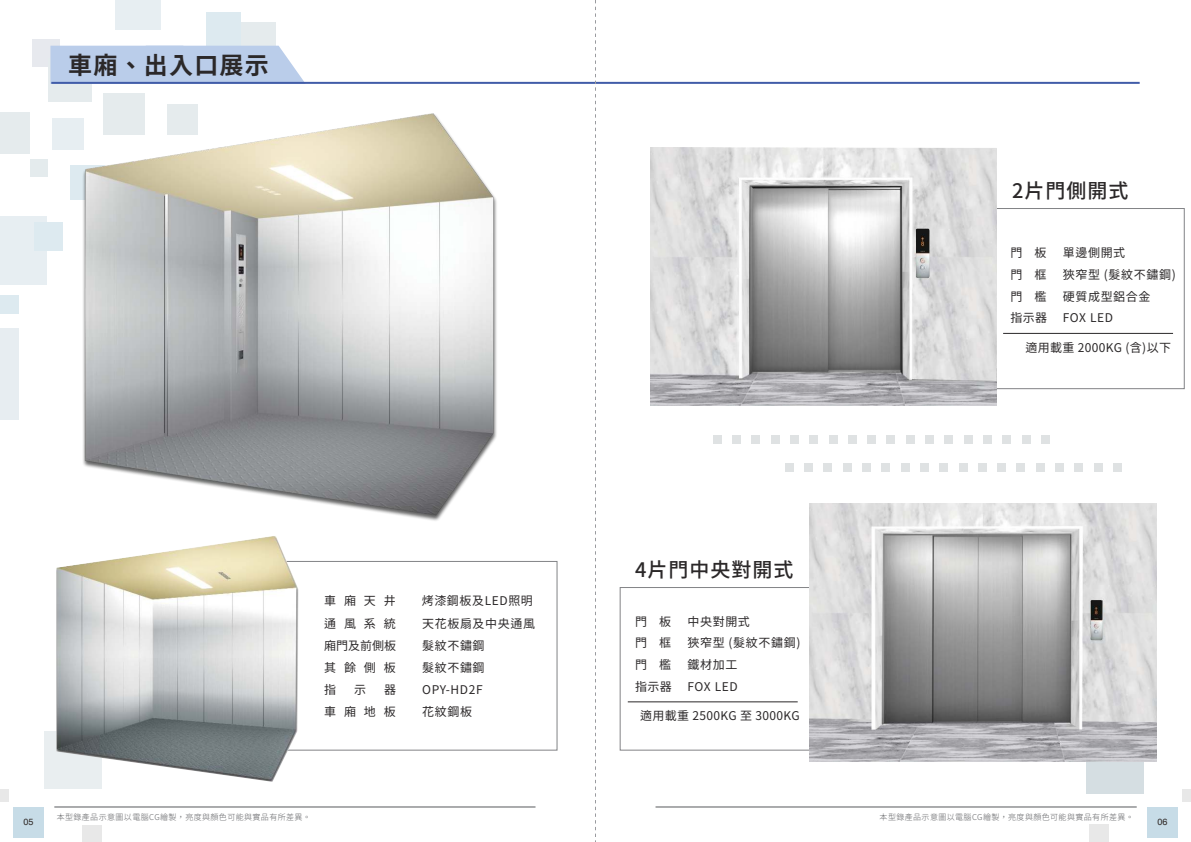
<style>
.page{position:relative;width:1191px;height:842px;background:#fff}
.page>*{position:absolute;margin:0;border:0;box-sizing:border-box;transform-origin:0 0}
.t1{font:24px "Gen Yo Gothic TW B";letter-spacing:.05em;color:#2b2829}
.t2{font:20px "Gen Yo Gothic TW M";letter-spacing:.05em;color:#2b2829}
.t3{font:12px "Gen Yo Gothic TW R";letter-spacing:.05em;color:#2b2829}
.t4{font:12px "Gen Yo Gothic TW R";letter-spacing:.03em;color:#2b2829}
.t5{font:9px "Helvetica";color:#2c2522}
.t6{font:8px "Gen Yo Gothic TW L";letter-spacing:.05em;color:#636467}
</style>
<div class="page">
<div style="left:44px;top:731px;width:58px;height:57px;background:#e9eef0"></div>
<div style="left:13px;top:807px;width:31px;height:30px;background:#c7dce7"></div>
<div style="left:0;top:790px;width:9px;height:12px;background:#e8e8e8"></div>
<div style="left:83px;top:826px;width:19px;height:16px;background:#e8e8e8"></div>
<div style="left:1085px;top:736px;width:58px;height:58px;background:#d5dee2"></div>
<div style="left:1147px;top:807px;width:30px;height:30px;background:#c7dce7"></div>
<div style="left:1183px;top:789px;width:8px;height:12px;background:#e8e8e8"></div>
<div style="left:1089px;top:825px;width:20px;height:17px;background:#e8e8e8"></div>
<div style="left:0;top:216px;width:46px;height:68px;background:#e7eef2"></div>
<div style="left:116px;top:0;width:45px;height:29px;background:#e7eef2"></div>
<div style="left:0;top:328px;width:19px;height:92px;background:#e7edf1"></div>
<div style="left:32px;top:39px;width:28px;height:28px;background:#e7e9ee"></div>
<div style="left:0;top:112px;width:30px;height:42px;background:#e5ebed"></div>
<div style="left:103px;top:93px;width:42px;height:42px;background:#e5ebed"></div>
<div style="left:234px;top:22px;width:42px;height:41px;background:#e5ebed"></div>
<div style="left:0;top:295px;width:19px;height:18px;background:#ddeaf0"></div>
<div style="left:49px;top:59px;width:43px;height:43px;background:#e5ebed"></div>
<div style="left:206px;top:12px;width:34px;height:34px;background:#ddeaf0"></div>
<div style="left:619px;top:587px;width:252px;height:164px;border:1px solid #828386"></div>
<div style="left:1041px;top:435px;width:9px;height:9px;background:#dfe2e3"></div>
<div style="left:1021px;top:435px;width:9px;height:9px;background:#dfe2e3"></div>
<div style="left:1002px;top:435px;width:9px;height:9px;background:#dfe2e3"></div>
<div style="left:983px;top:435px;width:9px;height:9px;background:#dfe2e3"></div>
<div style="left:963px;top:435px;width:9px;height:9px;background:#dfe2e3"></div>
<div style="left:944px;top:435px;width:9px;height:9px;background:#dfe2e3"></div>
<div style="left:925px;top:435px;width:9px;height:9px;background:#dfe2e3"></div>
<div style="left:906px;top:435px;width:8px;height:9px;background:#dfe2e3"></div>
<div style="left:886px;top:435px;width:9px;height:9px;background:#dfe2e3"></div>
<div style="left:867px;top:435px;width:9px;height:9px;background:#dfe2e3"></div>
<div style="left:848px;top:435px;width:8px;height:9px;background:#dfe2e3"></div>
<div style="left:828px;top:435px;width:9px;height:9px;background:#dfe2e3"></div>
<div style="left:809px;top:435px;width:9px;height:9px;background:#dfe2e3"></div>
<div style="left:790px;top:435px;width:9px;height:9px;background:#dfe2e3"></div>
<div style="left:770px;top:435px;width:9px;height:9px;background:#dfe2e3"></div>
<div style="left:751px;top:435px;width:9px;height:9px;background:#dfe2e3"></div>
<div style="left:732px;top:435px;width:9px;height:9px;background:#dfe2e3"></div>
<div style="left:712px;top:435px;width:9px;height:9px;background:#dfe2e3"></div>
<div style="left:1113px;top:463px;width:8px;height:9px;background:#dfe2e3"></div>
<div style="left:1093px;top:463px;width:9px;height:9px;background:#dfe2e3"></div>
<div style="left:1074px;top:463px;width:9px;height:9px;background:#dfe2e3"></div>
<div style="left:1055px;top:463px;width:9px;height:9px;background:#dfe2e3"></div>
<div style="left:1035px;top:463px;width:9px;height:9px;background:#dfe2e3"></div>
<div style="left:1016px;top:463px;width:9px;height:9px;background:#dfe2e3"></div>
<div style="left:997px;top:463px;width:9px;height:9px;background:#dfe2e3"></div>
<div style="left:978px;top:463px;width:8px;height:9px;background:#dfe2e3"></div>
<div style="left:958px;top:463px;width:9px;height:9px;background:#dfe2e3"></div>
<div style="left:939px;top:463px;width:9px;height:9px;background:#dfe2e3"></div>
<div style="left:920px;top:463px;width:8px;height:9px;background:#dfe2e3"></div>
<div style="left:900px;top:463px;width:9px;height:9px;background:#dfe2e3"></div>
<div style="left:881px;top:463px;width:9px;height:9px;background:#dfe2e3"></div>
<div style="left:862px;top:463px;width:9px;height:9px;background:#dfe2e3"></div>
<div style="left:842px;top:463px;width:9px;height:9px;background:#dfe2e3"></div>
<div style="left:823px;top:463px;width:9px;height:9px;background:#dfe2e3"></div>
<div style="left:804px;top:463px;width:9px;height:9px;background:#dfe2e3"></div>
<div style="left:784px;top:463px;width:9px;height:9px;background:#dfe2e3"></div>
<div style="left:270px;top:561px;width:287px;height:190px;border:1px solid #828386"></div>
<div style="left:933px;top:208px;width:251px;height:181px;border:1px solid #828386"></div>
<img style="left:650px;top:147px;width:346px;height:258px">
<img style="left:810px;top:504px;width:346px;height:258px">
<img style="left:17px;top:99px;width:480px;height:422px">
<img style="left:56px;top:536px;width:242px;height:246px">
<hr style="left:1003px;top:333px;width:170px;height:1px;background:#2b2829">
<hr style="left:628px;top:701px;width:169px;height:1px;background:#2b2829">
<svg style="left:50px;top:46px;width:256px;height:38px;background:#bdcfea"></svg>
<hr style="left:51px;top:82px;width:1088px;height:2px;background:#415ca8">
<hr style="left:655px;top:807px;width:481px;height:1px;background:#6f7073">
<hr style="left:54px;top:807px;width:481px;height:1px;background:#6f7073">
<img style="left:913px;top:227px;width:18px;height:52px">
<img style="left:1088px;top:598px;width:15px;height:44px">
<svg style="left:595px;top:0;width:1px;height:842px"></svg>
<h1 class="t1" style="left:68px;top:51px;width:202px">車廂、出入口展示</h1>
<p class="t3" style="left:324px;top:594px;width:73px">車廂天井</p>
<p class="t3" style="left:422px;top:594px;width:113px">烤漆鋼板及LED照明</p>
<p class="t3" style="left:324px;top:616px;width:73px">通風系統</p>
<p class="t3" style="left:422px;top:616px;width:114px">天花板扇及中央通風</p>
<p class="t3" style="left:324px;top:639px;width:73px">廂門及前側板</p>
<p class="t3" style="left:422px;top:639px;width:64px">髮紋不鏽鋼</p>
<p class="t3" style="left:324px;top:661px;width:73px">其餘側板</p>
<p class="t3" style="left:422px;top:661px;width:64px">髮紋不鏽鋼</p>
<p class="t3" style="left:324px;top:683px;width:13px">指</p>
<p class="t3" style="left:354px;top:683px;width:13px">示</p>
<p class="t3" style="left:384px;top:683px;width:13px">器</p>
<p class="t3" style="left:422px;top:683px;width:62px">OPY-HD2F</p>
<p class="t3" style="left:324px;top:705px;width:73px">車廂地板</p>
<p class="t3" style="left:422px;top:705px;width:51px">花紋鋼板</p>
<h2 class="t2" style="left:635px;top:559px;width:160px">4片門中央對開式</h2>
<p class="t3" style="left:635px;top:615px;width:37px">門 板</p>
<p class="t3" style="left:687px;top:615px;width:64px">中央對開式</p>
<p class="t3" style="left:635px;top:636px;width:37px">門 框</p>
<p class="t3" style="left:687px;top:636px;width:114px">狹窄型 (髮紋不鏽鋼)</p>
<p class="t3" style="left:635px;top:658px;width:37px">門 檻</p>
<p class="t3" style="left:687px;top:658px;width:51px">鐵材加工</p>
<p class="t3" style="left:635px;top:679px;width:38px">指示器</p>
<p class="t3" style="left:687px;top:679px;width:52px">FOX LED</p>
<p class="t4" style="left:640px;top:709px;width:161px">適用載重 2500KG 至 3000KG</p>
<h2 class="t2" style="left:1012px;top:179px;width:118px">2片門側開式</h2>
<p class="t3" style="left:1010px;top:246px;width:37px">門 板</p>
<p class="t3" style="left:1062px;top:246px;width:64px">單邊側開式</p>
<p class="t3" style="left:1010px;top:268px;width:37px">門 框</p>
<p class="t3" style="left:1062px;top:268px;width:114px">狹窄型 (髮紋不鏽鋼)</p>
<p class="t3" style="left:1010px;top:289px;width:37px">門 檻</p>
<p class="t3" style="left:1062px;top:289px;width:89px">硬質成型鋁合金</p>
<p class="t3" style="left:1010px;top:311px;width:38px">指示器</p>
<p class="t3" style="left:1062px;top:311px;width:52px">FOX LED</p>
<p class="t4" style="left:1025px;top:341px;width:147px">適用載重 2000KG (含)以下</p>
<p class="t6" style="left:57px;top:812px;width:256px">本型錄產品示意圖以電腦CG繪製，亮度與顏色可能與實品有所差異。</p>
<p class="t6" style="left:879px;top:812px;width:256px">本型錄產品示意圖以電腦CG繪製，亮度與顏色可能與實品有所差異。</p>
<p class="t5" style="left:23px;top:818px;width:12px">05</p>
<p class="t5" style="left:1157px;top:818px;width:12px">06</p>
</div>
